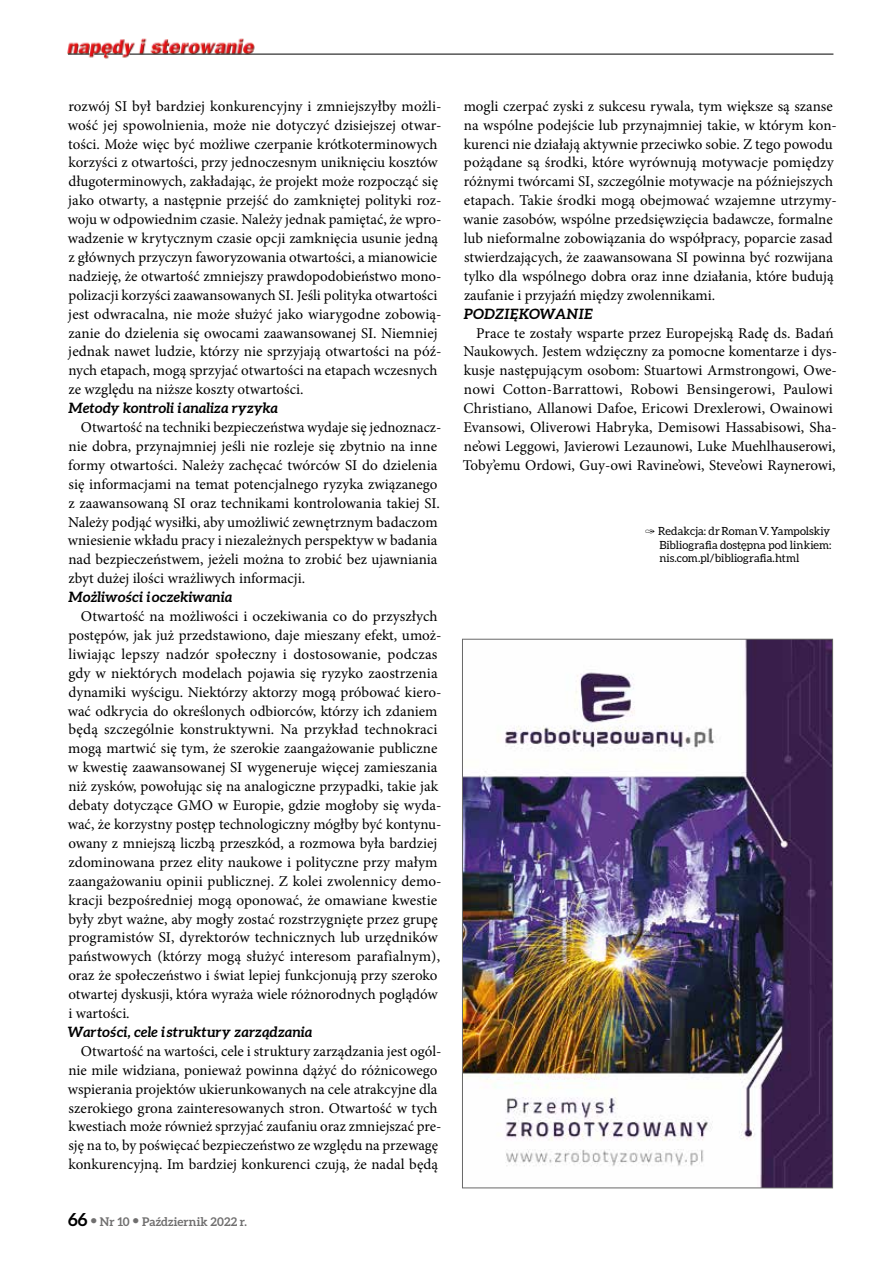
<style>
.page{position:relative;width:893px;height:1263px;background:#fff}
.page>*{position:absolute;margin:0;border:0;box-sizing:border-box;transform-origin:0 0}
.t1{font:15px/18.9px "Minion Pro";color:#000}
.t2{font:italic 700 14.25px "Aleo";letter-spacing:-.005em;color:#000}
.t3{font:italic 700 14.25px "Aleo";letter-spacing:-.03em;color:#000}
.t4{font:700 12px "Aleo";letter-spacing:.01em;color:#706f6f}
.t5{font:11.25px/13.5px "Aleo";letter-spacing:.005em;color:#000;text-align:justify}
.s1{font-size:18px;color:#000}
</style>
<div class="page">
<img style="left:67px;top:38px;width:190px;height:21px">
<hr style="left:129px;top:54px;width:704px;height:1px;background:#000">
<svg style="left:68px;top:54px;width:55px;height:1px"></svg>
<img style="left:464px;top:641px;width:367px;height:545px">
<p class="t1" style="left:68px;top:97px;width:375px">rozwój SI był bardziej konkurencyjny i zmniejszyłby możli&shy;wość jej spowolnienia, może nie dotyczyć dzisiejszej otwar&shy;tości. Może więc być możliwe czerpanie krótkoterminowych korzyści z otwartości, przy jednoczesnym uniknięciu kosztów długoterminowych, zakładając, że projekt może rozpocząć się jako otwarty, a następnie przejść do zamkniętej polityki roz&shy;woju w odpowiednim czasie. Należy jednak pamiętać, że wpro&shy;wadzenie w krytycznym czasie opcji zamknięcia usunie jedną z głównych przyczyn faworyzowania otwartości, a mianowicie nadzieję, że otwartość zmniejszy prawdopodobieństwo mono&shy;polizacji korzyści zaawansowanych SI. Jeśli polityka otwartości jest odwracalna, nie może służyć jako wiarygodne zobowią&shy;zanie do dzielenia się owocami zaawansowanej SI. Niemniej jednak nawet ludzie, którzy nie sprzyjają otwartości na póź&shy;nych etapach, mogą sprzyjać otwartości na etapach wczesnych ze względu na niższe koszty otwartości.</p>
<p class="t2" style="left:68px;top:400px;width:211px">Metody kontroli i analiza ryzyka</p>
<p class="t1" style="left:68px;top:418px;width:375px;text-indent:13px">Otwartość na techniki bezpieczeństwa wydaje się jednoznacz&shy;nie dobra, przynajmniej jeśli nie rozleje się zbytnio na inne formy otwartości. Należy zachęcać twórców SI do dzielenia się informacjami na temat potencjalnego ryzyka związanego z zaawansowaną SI oraz technikami kontrolowania takiej SI.<br>Należy podjąć wysiłki, aby umożliwić zewnętrznym badaczom wniesienie wkładu pracy i niezależnych perspektyw w badania nad bezpieczeństwem, jeżeli można to zrobić bez ujawniania zbyt dużej ilości wrażliwych informacji.</p>
<p class="t2" style="left:68px;top:589px;width:166px">Możliwości i oczekiwania</p>
<p class="t1" style="left:68px;top:607px;width:375px;text-indent:13px">Otwartość na możliwości i oczekiwania co do przyszłych postępów, jak już przedstawiono, daje mieszany efekt, umoż&shy;liwiając lepszy nadzór społeczny i dostosowanie, podczas gdy w niektórych modelach pojawia się ryzyko zaostrzenia dynamiki wyścigu. Niektórzy aktorzy mogą próbować kiero&shy;wać odkrycia do określonych odbiorców, którzy ich zdaniem będą szczególnie konstruktywni. Na przykład technokraci mogą martwić się tym, że szerokie zaangażowanie publiczne w kwestię zaawansowanej SI wygeneruje więcej zamieszania niż zysków, powołując się na analogiczne przypadki, takie jak debaty dotyczące GMO w Europie, gdzie mogłoby się wyda&shy;wać, że korzystny postęp technologiczny mógłby być kontynu&shy;owany z mniejszą liczbą przeszkód, a rozmowa była bardziej zdominowana przez elity naukowe i polityczne przy małym zaangażowaniu opinii publicznej. Z kolei zwolennicy demo&shy;kracji bezpośredniej mogą oponować, że omawiane kwestie były zbyt ważne, aby mogły zostać rozstrzygnięte przez grupę programistów SI, dyrektorów technicznych lub urzędników państwowych (którzy mogą służyć interesom parafialnym), oraz że społeczeństwo i świat lepiej funkcjonują przy szeroko otwartej dyskusji, która wyraża wiele różnorodnych poglądów i wartości.</p>
<p class="t2" style="left:68px;top:1023px;width:246px">Wartości, cele i struktury zarządzania</p>
<p class="t1" style="left:68px;top:1042px;width:375px;text-indent:13px">Otwartość na wartości, cele i struktury zarządzania jest ogól&shy;nie mile widziana, ponieważ powinna dążyć do różnicowego wspierania projektów ukierunkowanych na cele atrakcyjne dla szerokiego grona zainteresowanych stron. Otwartość w tych kwestiach może również sprzyjać zaufaniu oraz zmniejszać pre&shy;sję na to, by poświęcać bezpieczeństwo ze względu na przewagę konkurencyjną. Im bardziej konkurenci czują, że nadal będą</p>
<p class="t4" style="left:68px;top:1214px;width:180px"><span class="s1">66</span> ● Nr 10 ● Październik 2022 r.</p>
<p class="t1" style="left:463px;top:97px;width:375px">mogli czerpać zyski z sukcesu rywala, tym większe są szanse na wspólne podejście lub przynajmniej takie, w którym kon&shy;kurenci nie działają aktywnie przeciwko sobie. Z tego powodu pożądane są środki, które wyrównują motywacje pomiędzy różnymi twórcami SI, szczególnie motywacje na późniejszych etapach. Takie środki mogą obejmować wzajemne utrzymy&shy;wanie zasobów, wspólne przedsięwzięcia badawcze, formalne lub nieformalne zobowiązania do współpracy, poparcie zasad stwierdzających, że zaawansowana SI powinna być rozwijana tylko dla wspólnego dobra oraz inne działania, które budują zaufanie i przyjaźń między zwolennikami.</p>
<p class="t3" style="left:463px;top:305px;width:131px">PODZIĘKOWANIE</p>
<p class="t1" style="left:463px;top:323px;width:376px;text-indent:13px">Prace te zostały wsparte przez Europejską Radę ds. Badań Naukowych. Jestem wdzięczny za pomocne komentarze i dys&shy;kusje następującym osobom: Stuartowi Armstrongowi, Owe&shy;nowi Cotton-Barrattowi, Robowi Bensingerowi, Paulowi Christiano, Allanowi Dafoe, Ericowi Drexlerowi, Owainowi Evansowi, Oliverowi Habryka, Demisowi Hassabisowi, Sha&shy;ne’owi Leggowi, Javierowi Lezaunowi, Luke Muehlhauserowi, Toby’emu Ordowi, Guy-owi Ravine’owi, Steve’owi Raynerowi,</p>
<p class="t5" style="left:658px;top:524px;width:175px">Redakcja: dr Roman V. Yampolskiy Bibliografia dostępna pod linkiem: nis.com.pl/bibliografia.html</p>
</div>
